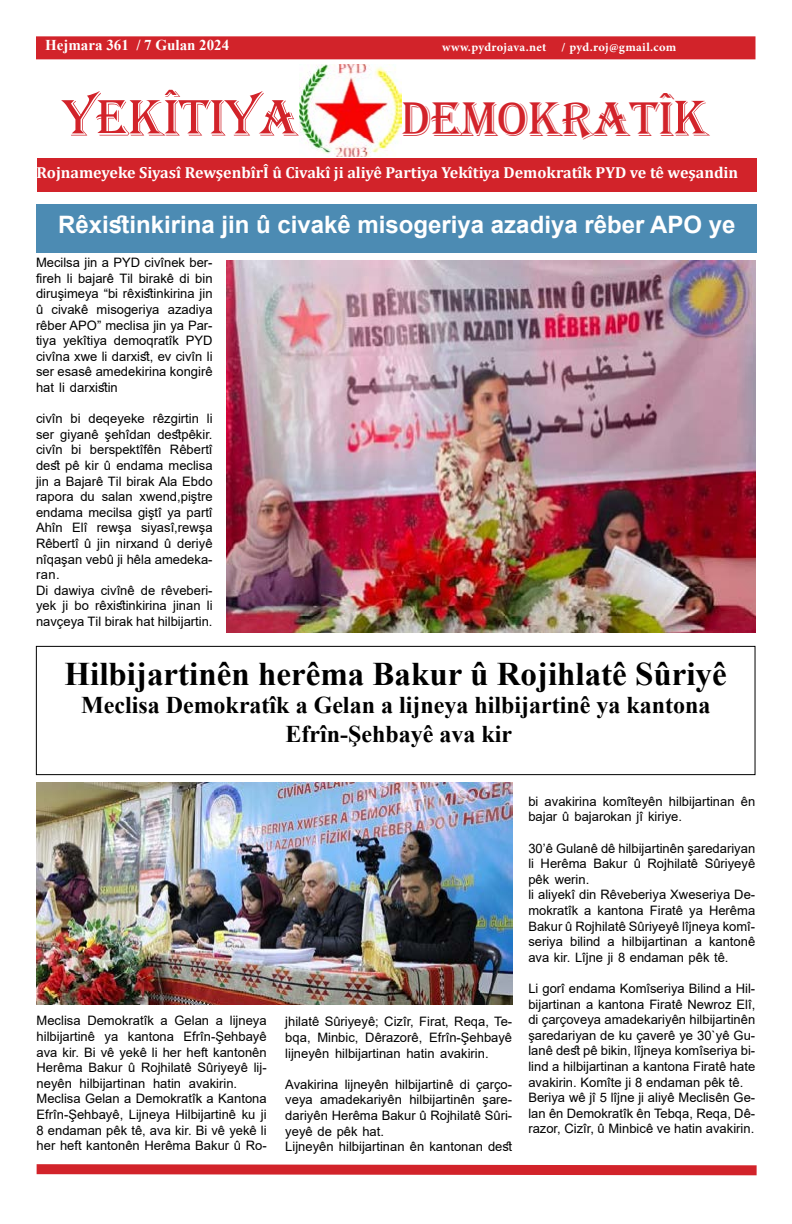
<style>
.page{position:relative;width:792px;height:1224px;background:#fff}
.page>*{position:absolute;margin:0;border:0;box-sizing:border-box;transform-origin:0 0}
.t1{font:53px "Algerian";letter-spacing:-.01em;color:#d2232a}
.t2{font:50px "Algerian";letter-spacing:-.01em;color:#d2232a}
.t3{font:700 33px "Times New Roman";color:#000}
.t4{font:700 24px "Times New Roman";color:#000}
.t5{font:700 24px "Arial";color:#fff}
.t6{font:700 17px "Adobe Arabic";letter-spacing:.02em;color:#fff}
.t7{font:700 16px "Cambria";color:#fff}
.t8{font:700 15px "Times New Roman";color:#fff}
.t9{font:13px/15.6px "Arial";color:#000}
.s1{font-size:52px}
</style>
<div class="page">
<img style="left:299px;top:64px;width:102px;height:92px">
<div style="left:36px;top:36px;width:720px;height:23px;background:#d2232a"></div>
<div style="left:37px;top:159px;width:719px;height:33px;background:#d2232a"></div>
<svg style="left:36px;top:1164px;width:721px;height:12px;background:#d9474d"></svg>
<div style="left:37px;top:204px;width:720px;height:49px;background:#4c8bb3"></div>
<div style="left:36px;top:646px;width:719px;height:129px;border:1px solid #000"></div>
<img style="left:227px;top:261px;width:529px;height:372px">
<img style="left:36px;top:783px;width:476px;height:222px">
<p class="t8" style="left:45px;top:34px;width:85px">Hejmara 361</p>
<p class="t8" style="left:136px;top:34px;width:94px">7/ Gulan 2024</p>
<p class="t6" style="left:442px;top:35px;width:106px">www.pydrojava.net</p>
<p class="t6" style="left:561px;top:35px;width:116px">/ pyd.roj@gmail.com</p>
<p class="t1" style="left:62px;top:88px;width:238px">Yekîtiya</p>
<p class="t7" style="left:37px;top:161px;width:703px">Rojnameyeke Siyasî RewşenbîrÎ û Civakî ji aliyê Partiya Yekîtiya Demokratîk PYD ve tê weşandin</p>
<p class="t5" style="left:58px;top:208px;width:679px">Rêxistinkirina jin û civakê misogeriya azadiya rêber APO ye</p>
<p class="t9" style="left:36px;top:270px;width:178px">fireh li bajarê Til birakê di bin</p>
<p class="t2" style="left:401px;top:91px;width:309px">Demokratî<span class="s1">k</span></p>
<p class="t9" style="left:36px;top:255px;width:178px">Mecilsa jin a PYD civînek ber-</p>
<p class="t9" style="left:36px;top:286px;width:178px;text-align:right">diruşimeya “bi rêxistinkirina jin azadiya</p>
<p class="t9" style="left:36px;top:301px;width:9px">û</p>
<p class="t9" style="left:52px;top:301px;width:38px">civakê</p>
<p class="t9" style="left:97px;top:301px;width:64px">misogeriya</p>
<p class="t9" style="left:36px;top:317px;width:178px">rêber APO” meclisa jin ya Par-</p>
<p class="t9" style="left:36px;top:348px;width:178px;text-align:justify">civîna xwe li darxist, ev civîn li ser esasê amedekirina kongirê hat li darxistin</p>
<p class="t9" style="left:207px;top:411px;width:7px">li</p>
<p class="t9" style="left:63px;top:333px;width:46px">yekîtiya</p>
<p class="t9" style="left:114px;top:333px;width:67px">demoqratîk</p>
<p class="t9" style="left:36px;top:333px;width:22px">tiya</p>
<p class="t9" style="left:186px;top:333px;width:28px">PYD</p>
<p class="t9" style="left:36px;top:411px;width:28px">civîn</p>
<p class="t9" style="left:153px;top:411px;width:48px">rêzgirtin</p>
<p class="t9" style="left:71px;top:411px;width:12px">bi</p>
<p class="t9" style="left:89px;top:411px;width:58px">deqeyeke</p>
<p class="t9" style="left:157px;top:426px;width:57px">destpêkir.</p>
<p class="t9" style="left:60px;top:426px;width:40px">giyanê</p>
<p class="t9" style="left:105px;top:426px;width:48px">şehîdan</p>
<p class="t9" style="left:36px;top:426px;width:20px">ser</p>
<p class="t9" style="left:90px;top:442px;width:73px">berspektîfên</p>
<p class="t9" style="left:36px;top:442px;width:28px">civîn</p>
<p class="t9" style="left:36px;top:457px;width:178px">dest pê kir û endama meclisa</p>
<p class="t9" style="left:36px;top:473px;width:178px">jin a Bajarê Til birak Ala Ebdo</p>
<p class="t9" style="left:140px;top:489px;width:74px">xwend,piştre</p>
<p class="t9" style="left:170px;top:442px;width:44px">Rêbertî</p>
<p class="t9" style="left:71px;top:442px;width:12px">bi</p>
<p class="t9" style="left:80px;top:489px;width:16px">du</p>
<p class="t9" style="left:102px;top:489px;width:33px">salan</p>
<p class="t9" style="left:36px;top:489px;width:39px">rapora</p>
<p class="t9" style="left:36px;top:504px;width:178px">endama mecilsa giştî ya partî</p>
<p class="t9" style="left:141px;top:520px;width:73px">siyasî,rewşa</p>
<p class="t9" style="left:36px;top:520px;width:178px">Ahîn<br>Rêbertî û jin nirxand û deriyê</p>
<p class="t9" style="left:36px;top:567px;width:25px">ran.</p>
<p class="t9" style="left:72px;top:520px;width:17px">Elî</p>
<p class="t9" style="left:97px;top:520px;width:36px">rewşa</p>
<p class="t9" style="left:36px;top:551px;width:178px">nîqaşan vebû ji hêla amedeka-</p>
<p class="t9" style="left:207px;top:598px;width:7px">li</p>
<p class="t9" style="left:101px;top:582px;width:35px">civînê</p>
<p class="t9" style="left:161px;top:582px;width:53px">rêveberi-</p>
<p class="t9" style="left:36px;top:582px;width:14px">Di</p>
<p class="t9" style="left:36px;top:613px;width:178px">navçeya Til birak hat hilbijartin.</p>
<p class="t9" style="left:54px;top:582px;width:42px">dawiya</p>
<p class="t9" style="left:141px;top:582px;width:16px">de</p>
<p class="t9" style="left:95px;top:598px;width:73px">rêxistinkirina</p>
<p class="t9" style="left:36px;top:598px;width:22px">yek</p>
<p class="t9" style="left:62px;top:598px;width:7px">ji</p>
<p class="t9" style="left:74px;top:598px;width:16px">bo</p>
<p class="t9" style="left:173px;top:598px;width:29px">jinan</p>
<p class="t3" style="left:65px;top:650px;width:664px">Hilbijartinên herêma Bakur û Rojihlatê Sûriyê</p>
<p class="t4" style="left:81px;top:688px;width:631px">Meclisa Demokratîk a Gelan a lijneya hilbijartinê ya kantona</p>
<p class="t4" style="left:285px;top:717px;width:228px">Efrîn-Şehbayê ava kir</p>
<p class="t9" style="left:603px;top:793px;width:61px">komîteyên</p>
<p class="t9" style="left:741px;top:793px;width:16px">ên</p>
<p class="t9" style="left:528px;top:793px;width:155px">bi<br>bajar û bajarokan jî kiriye.</p>
<p class="t9" style="left:528px;top:840px;width:228px;text-align:right">30 ê’ Gulanê dê hilbijartinên şaredariyan<br>Sûriyeyê</p>
<p class="t9" style="left:545px;top:793px;width:54px">avakirina</p>
<p class="t9" style="left:669px;top:793px;width:67px">hilbijartinan</p>
<p class="t9" style="left:541px;top:856px;width:48px">Herêma</p>
<p class="t9" style="left:634px;top:856px;width:9px">û</p>
<p class="t9" style="left:648px;top:856px;width:52px">Rojhilatê</p>
<p class="t9" style="left:528px;top:856px;width:62px">li<br>pêk werin.</p>
<p class="t9" style="left:593px;top:856px;width:35px">Bakur</p>
<p class="t9" style="left:37px;top:1013px;width:46px">Meclisa</p>
<p class="t9" style="left:175px;top:1013px;width:36px">Gelan</p>
<p class="t9" style="left:87px;top:1013px;width:68px">Demokratîk</p>
<p class="t9" style="left:161px;top:1013px;width:9px">a</p>
<p class="t9" style="left:216px;top:1013px;width:9px">a</p>
<p class="t9" style="left:230px;top:1013px;width:38px">lijneya</p>
<p class="t9" style="left:184px;top:1029px;width:85px">Efrîn-Şehbayê</p>
<p class="t9" style="left:37px;top:1029px;width:232px">hilbijartinê<br>ava kir. Bi vê yekê li her heft kantonên</p>
<p class="t9" style="left:189px;top:1075px;width:50px">avakirin.</p>
<p class="t9" style="left:128px;top:1029px;width:48px">kantona</p>
<p class="t9" style="left:105px;top:1029px;width:15px">ya</p>
<p class="t9" style="left:37px;top:1060px;width:232px">Herêma Bakur û Rojhilatê Sûriyeyê lij-</p>
<p class="t9" style="left:37px;top:1091px;width:232px;text-align:justify">Meclisa Gelan a Demokratîk a Kantona Efrîn-Şehbayê, Lijneya Hilbijartinê ku ji 8 endaman pêk tê, ava kir. Bi vê yekê li</p>
<p class="t9" style="left:37px;top:1075px;width:37px">neyên</p>
<p class="t9" style="left:80px;top:1075px;width:67px">hilbijartinan</p>
<p class="t9" style="left:153px;top:1075px;width:30px">hatin</p>
<p class="t9" style="left:285px;top:1014px;width:228px">jhilatê Sûriyeyê; Cizîr, Firat, Reqa, Te-</p>
<p class="t9" style="left:285px;top:1030px;width:27px">bqa,</p>
<p class="t9" style="left:317px;top:1030px;width:43px">Minbic,</p>
<p class="t9" style="left:365px;top:1030px;width:59px">Dêrazorê,</p>
<p class="t9" style="left:429px;top:1030px;width:85px">Efrîn-Şehbayê</p>
<p class="t9" style="left:285px;top:1045px;width:205px">lijneyên hilbijartinan hatin avakirin.</p>
<p class="t9" style="left:345px;top:1076px;width:46px">lijneyên</p>
<p class="t9" style="left:395px;top:1076px;width:60px">hilbijartinê</p>
<p class="t9" style="left:285px;top:1076px;width:55px">Avakirina</p>
<p class="t9" style="left:460px;top:1076px;width:12px">di</p>
<p class="t9" style="left:476px;top:1076px;width:38px">çarço-</p>
<p class="t9" style="left:285px;top:1092px;width:29px">veya</p>
<p class="t9" style="left:320px;top:1092px;width:83px">amadekariyên</p>
<p class="t9" style="left:409px;top:1092px;width:67px">hilbijartinên</p>
<p class="t9" style="left:483px;top:1092px;width:31px">şare-</p>
<p class="t9" style="left:285px;top:1108px;width:228px">dariyên Herêma Bakur û Rojhilatê Sûri-</p>
<p class="t9" style="left:285px;top:1123px;width:100px">yeyê de pêk hat.</p>
<p class="t9" style="left:528px;top:887px;width:228px">li aliyekî din Rêveberiya Xweseriya De-</p>
<p class="t9" style="left:709px;top:934px;width:48px">kantonê</p>
<p class="t9" style="left:528px;top:902px;width:51px">mokratîk</p>
<p class="t9" style="left:650px;top:902px;width:35px">Firatê</p>
<p class="t9" style="left:709px;top:902px;width:48px">Herêma</p>
<p class="t9" style="left:598px;top:902px;width:48px">kantona</p>
<p class="t9" style="left:584px;top:902px;width:9px">a</p>
<p class="t9" style="left:689px;top:902px;width:15px">ya</p>
<p class="t9" style="left:528px;top:918px;width:228px">Bakur û Rojhilatê Sûriyeyê lîjneya komî-</p>
<p class="t9" style="left:528px;top:949px;width:202px">ava kir. Lîjne 8ji endaman pêk tê.</p>
<p class="t9" style="left:528px;top:996px;width:228px">bijartinan a kantona Firatê Newroz Elî,</p>
<p class="t9" style="left:528px;top:934px;width:36px">seriya</p>
<p class="t9" style="left:570px;top:934px;width:32px">bilind</p>
<p class="t9" style="left:622px;top:934px;width:67px">hilbijartinan</p>
<p class="t9" style="left:608px;top:934px;width:9px">a</p>
<p class="t9" style="left:695px;top:934px;width:9px">a</p>
<p class="t9" style="left:528px;top:980px;width:228px">Li gorî endama Komîseriya Bilind a Hil-</p>
<p class="t9" style="left:528px;top:1012px;width:228px">di çarçoveya amadekariyên hilbijartinên</p>
<p class="t9" style="left:528px;top:1058px;width:228px">lind a hilbijartinan a kantona Firatê hate</p>
<p class="t9" style="left:528px;top:1027px;width:228px">şaredariyan de ku çaverê ye 30`yê Gu-</p>
<p class="t9" style="left:528px;top:1074px;width:217px">avakirin. Komîte 8ji endaman pêk tê.</p>
<p class="t9" style="left:528px;top:1121px;width:227px">razor, Cizîr û, Minbicê ve hatin avakirin.</p>
<p class="t9" style="left:528px;top:1043px;width:228px">lanê dest pê bikin, lîjneya komîseriya bi-</p>
<p class="t9" style="left:528px;top:1090px;width:228px">Beriya wê 5jî lîjne ji aliyê Meclisên Ge-</p>
<p class="t9" style="left:528px;top:1105px;width:228px">lan ên Demokratîk ên Tebqa, Reqa, Dê-</p>
<p class="t9" style="left:37px;top:1138px;width:232px">her heft kantonên Herêma Bakur û Ro-</p>
<p class="t9" style="left:285px;top:1139px;width:228px">Lijneyên hilbijartinan ên kantonan dest</p>
</div>
